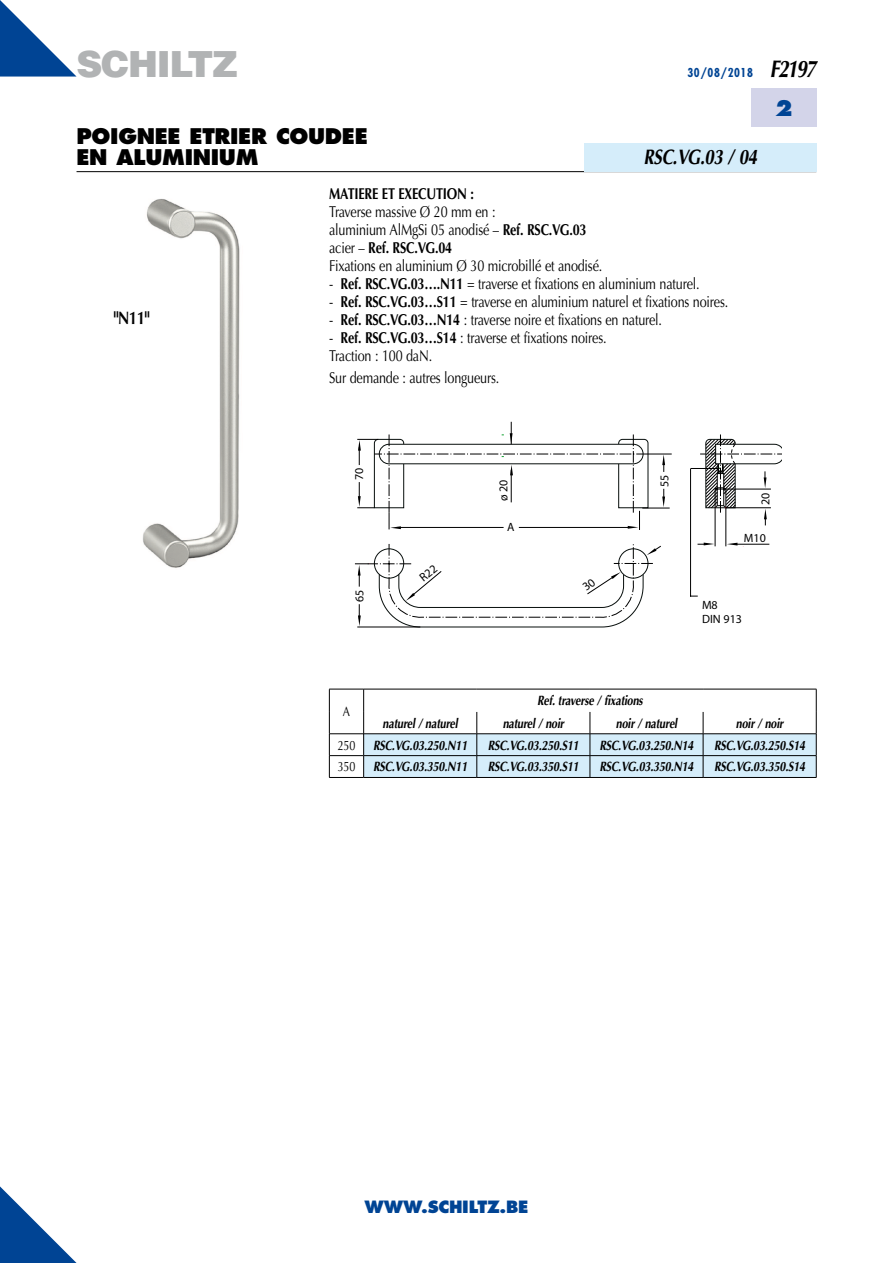
<style>
.page{position:relative;width:893px;height:1263px;background:#fff}
.page>*{position:absolute;margin:0;border:0;box-sizing:border-box;transform-origin:0 0}
.t1{font:900 36px "Helvetica";letter-spacing:-.035em;color:#b1b3b4}
.t2{font:800 21px/21px "Futura";letter-spacing:-.015em;color:#000}
.t3{font:italic 700 21px "Optima";letter-spacing:-.015em;color:#000;scale:.8 1}
.t4{font:800 21px "Futura";color:#004494}
.t5{font:700 18px "Optima";color:#000;scale:.8 1}
.t6{font:800 16.5px "Futura";letter-spacing:-.015em;color:#004494}
.t7{font:15.75px/18px "Optima";letter-spacing:-.015em;color:#000;scale:.8 1}
.t8{font:700 15.75px "Optima";letter-spacing:-.015em;color:#000;scale:.8 1}
.t9{font:italic 700 13.5px "Optima";letter-spacing:-.015em;color:#000;scale:.8 1}
.t10{font:13.5px "Optima";letter-spacing:-.015em;color:#000;scale:.8 1}
.t11{font:300 12px/14.4px "Frutiger";color:#000}
.t12{font:700 condensed 12px "Futura";letter-spacing:.05em;color:#004494}
.s1{font-family:"Optima";font-style:italic;font-stretch:normal;font-size:24px;color:#000}
.s2{font-weight:700}
</style>
<div class="page">
<svg style="left:0;top:1186px;width:77px;height:77px"></svg>
<hr style="left:77px;top:171px;width:739px;height:1px;background:#000">
<div style="left:751px;top:89px;width:65px;height:38px;background:#d3d4e9"></div>
<svg style="left:0;top:0;width:77px;height:77px"></svg>
<div style="left:584px;top:143px;width:232px;height:28px;background:#d5edfa"></div>
<img style="left:143px;top:199px;width:97px;height:369px">
<hr style="left:329px;top:777px;width:34px;height:1px;background:#000">
<svg style="left:329px;top:689px;width:488px;height:88px"></svg>
<hr style="left:363px;top:777px;width:114px;height:1px;background:#000">
<hr style="left:477px;top:777px;width:113px;height:1px;background:#000">
<hr style="left:590px;top:777px;width:113px;height:1px;background:#000">
<hr style="left:703px;top:777px;width:113px;height:1px;background:#000">
<svg style="left:355px;top:422px;width:427px;height:206px"></svg>
<h1 class="t1" style="left:77px;top:40px;width:163px">SCHILTZ</h1>
<p class="t12" style="left:687px;top:65px;width:130px">30/08/2018 <span class="s1">F2197</span></p>
<h2 class="t4" style="left:775px;top:95px;width:19px">2</h2>
<h2 class="t2" style="left:77px;top:125px;width:293px">POIGNEE ETRIER COUDEE<br>EN ALUMINIUM</h2>
<p class="t8" style="left:329px;top:184px;width:183px">MATIERE ET EXECUTION :</p>
<p class="t7" style="left:329px;top:202px;width:343px">Traverse massive Ø 20 mm en :<br>aluminium AlMgSi 05 anodisé – <span class="s2">Ref. RSC.VG.03 </span>acier – <span class="s2">Ref. RSC.VG.04<br></span>Fixations en aluminium Ø 30 microbillé et anodisé.</p>
<p class="t7" style="left:329px;top:274px;width:464px">- <span class="s2">Ref. RSC.VG.03….N11</span> = traverse et fixations en aluminium naturel.</p>
<p class="t7" style="left:329px;top:292px;width:500px">- <span class="s2">Ref. RSC.VG.03…S11</span> = traverse en aluminium naturel et fixations noires.</p>
<p class="t7" style="left:329px;top:310px;width:418px">- <span class="s2">Ref. RSC.VG.03…N14</span> : traverse noire et fixations en naturel.</p>
<p class="t7" style="left:329px;top:328px;width:348px">- <span class="s2">Ref. RSC.VG.03…S14</span> : traverse et fixations noires.<br>Traction : 100 daN.</p>
<p class="t7" style="left:329px;top:369px;width:214px">Sur demande : autres longueurs.</p>
<h2 class="t3" style="left:643px;top:145px;width:144px">RSC.VG.03 / 04</h2>
<p class="t5" style="left:114px;top:307px;width:46px">"N11"</p>
<p class="t11" style="left:352px;top:480px;width:14px;rotate:-90deg">70</p>
<p class="t11" style="left:352px;top:602px;width:14px;rotate:-90deg">65</p>
<p class="t11" style="left:496px;top:501px;width:23px;rotate:-90deg">ø 20</p>
<p class="t11" style="left:507px;top:519px;width:9px">A</p>
<p class="t11" style="left:657px;top:487px;width:14px;rotate:-90deg">55</p>
<p class="t11" style="left:758px;top:505px;width:14px;rotate:-90deg">20</p>
<p class="t11" style="left:744px;top:530px;width:23px">M10</p>
<p class="t11" style="left:702px;top:597px;width:42px">M8<br>DIN 913</p>
<p class="t10" style="left:343px;top:704px;width:11px">A</p>
<p class="t9" style="left:537px;top:692px;width:134px">Ref. traverse / fixations</p>
<p class="t9" style="left:383px;top:715px;width:95px">naturel / naturel</p>
<p class="t9" style="left:503px;top:715px;width:78px">naturel / noir</p>
<p class="t9" style="left:616px;top:715px;width:78px">noir / naturel</p>
<p class="t9" style="left:736px;top:715px;width:61px">noir / noir</p>
<p class="t10" style="left:338px;top:737px;width:24px">250</p>
<p class="t9" style="left:373px;top:737px;width:119px">RSC.VG.03.250.N11</p>
<p class="t9" style="left:488px;top:737px;width:115px">RSC.VG.03.250.S11</p>
<p class="t9" style="left:599px;top:737px;width:119px">RSC.VG.03.250.N14</p>
<p class="t9" style="left:714px;top:737px;width:115px">RSC.VG.03.250.S14</p>
<p class="t10" style="left:338px;top:759px;width:24px">350</p>
<p class="t9" style="left:373px;top:759px;width:119px">RSC.VG.03.350.N11</p>
<p class="t9" style="left:488px;top:759px;width:115px">RSC.VG.03.350.S11</p>
<p class="t9" style="left:599px;top:759px;width:119px">RSC.VG.03.350.N14</p>
<p class="t9" style="left:714px;top:759px;width:115px">RSC.VG.03.350.S14</p>
<p class="t6" style="left:365px;top:1197px;width:165px">WWW.SCHILTZ.BE</p>
</div>
